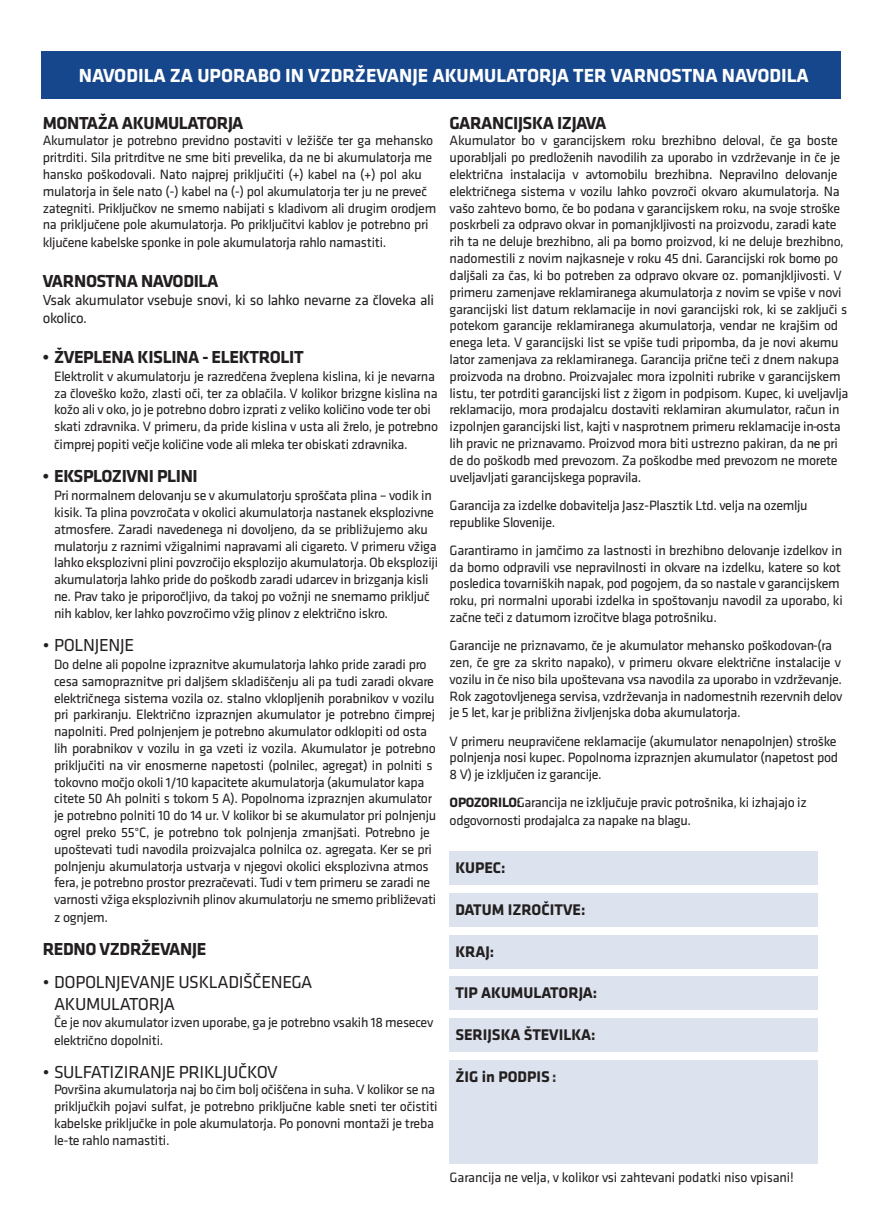
<style>
.page{position:relative;width:879px;height:1227px;background:#fff}
.page>*{position:absolute;margin:0;border:0;box-sizing:border-box;transform-origin:0 0}
.t1{font:700 19.6px "Klavika";color:#fff}
.t2{font:700 18px "Klavika";letter-spacing:-.02em;color:#231f20}
.t3{font:18px/21.6px "Klavika";letter-spacing:-.02em;color:#231f20}
.t4{font:700 16px "Klavika";color:#231f20}
.t5{font:15px/18px "Klavika";letter-spacing:-.02em;color:#231f20}
.t6{font:14px/16.8px "Klavika";letter-spacing:-.02em;color:#231f20}
.s1{font-weight:700}
.s2{color:#383839}
</style>
<div class="page">
<div style="left:41px;top:51px;width:799px;height:48px;background:#16478d"></div>
<div style="left:449px;top:850px;width:368px;height:34px;background:#dce3ee"></div>
<div style="left:449px;top:934px;width:368px;height:34px;background:#dce3ee"></div>
<div style="left:449px;top:892px;width:368px;height:34px;background:#dce3ee"></div>
<div style="left:449px;top:976px;width:368px;height:34px;background:#dce3ee"></div>
<div style="left:449px;top:1018px;width:368px;height:33px;background:#dce3ee"></div>
<div style="left:449px;top:1059px;width:368px;height:104px;background:#dce3ee"></div>
<h1 class="t1" style="left:79px;top:65px;width:731px">NAVODILA ZA UPORABO IN VZDRŽEVANJE AKUMULATORJA TER VARNOSTNA NAVODILA</h1>
<p class="t2" style="left:449px;top:113px;width:158px">GARANCIJSKA IZJAVA</p>
<p class="t6" style="left:449px;top:133px;width:400px">Akumulator bo v garancijskem roku brezhibno deloval, če ga boste uporabljali po predloženih navodilih za uporabo in vzdrževanje in če je električna instalacija v avtomobilu brezhibna. Nepravilno delovanje električnega sistema v vozilu lahko povzroči okvaro akumulatorja. Na vašo zahtevo bomo, če bo podana v garancijskem roku, na svoje stroške poskrbeli za odpravo okvar in pomanjkljivosti na proizvodu, zaradi k-ate rih ta ne deluje brezhibno, ali pa bomo proizvod, ki ne deluje brezhibno, nadomestili z novim najkasneje v roku 45 dni. Garancijski rok bomo- po daljšali za čas, ki bo potreben za odpravo okvare oz. pomanjkljivosti. V primeru zamenjave reklamiranega akumulatorja z novim se vpiše v novi garancijski list datum reklamacije in novi garancijski rok, ki se zaključi s potekom garancije reklamiranega akumulatorja, vendar ne krajšim od enega leta. V garancijski list se vpiše tudi pripomba, da je novi akum- u lator zamenjava za reklamiranega. Garancija prične teči z dnem nakupa proizvoda na drobno. Proizvajalec mora izpolniti rubrike v garancijskem listu, ter potrditi garancijski list z žigom in podpisom. Kupec, ki uveljavlja reklamacijo, mora prodajalcu dostaviti reklamiran akumulator, račun in izpolnjen garancijski list, kajti v nasprotnem primeru reklamacije in-osta lih pravic ne priznavamo. Proizvod mora biti ustrezno pakiran, da n-e pri de do poškodb med prevozom. Za poškodbe med prevozom ne morete uveljavljati garancijskega popravila.</p>
<p class="t6" style="left:449px;top:497px;width:359px">Garancija za izdelke dobavitelja Jasz-Plasztik Ltd. velja na ozemlju republike Slovenije.</p>
<p class="t6" style="left:449px;top:542px;width:394px">Garantiramo in jamčimo za lastnosti in brezhibno delovanje izdelkov in da bomo odpravili vse nepravilnosti in okvare na izdelku, katere so kot posledica tovarniških napak, pod pogojem, da so nastale v garancijskem roku, pri normalni uporabi izdelka in spoštovanju navodil za uporabo, ki začne teči z datumom izročitve blaga potrošniku.</p>
<p class="t6" style="left:449px;top:637px;width:394px">Garancije ne priznavamo, če je akumulator mehansko poškodovan-(ra zen, če gre za skrito napako), v primeru okvare električne instalacije v vozilu in če niso bila upoštevana vsa navodila za uporabo in vzdrževanje.<br>Rok zagotovljenega servisa, vzdrževanja in nadomestnih rezervnih delov je 5 let, kar je približna življenjska doba akumulatorja.</p>
<p class="t6" style="left:449px;top:732px;width:390px;text-align:justify">V primeru neupravičene reklamacije (akumulator nenapolnjen) stroške polnjenja nosi kupec. Popolnoma izpraznjen akumulator (napetost pod 8 V) je izključen iz garancije.</p>
<p class="t6" style="left:449px;top:793px;width:358px;line-height:18px"><span class="s1">OPOZORILO</span>G<span class="s1">:</span> arancija ne izključuje pravic potrošnika, ki izhajajo iz odgovornosti prodajalca za napake na blagu.</p>
<p class="t2" style="left:43px;top:113px;width:202px">MONTAŽA AKUMULATORJA</p>
<p class="t6" style="left:43px;top:132px;width:395px">Akumulator je potrebno previdno postaviti v ležišče ter ga mehansko pritrditi. Sila pritrditve ne sme biti prevelika, da ne bi akumulatorja me hansko poškodovali. Nato najprej priključiti (+) kabel na (+) pol aku mulatorja in šele nato (-) kabel na (-) pol akumulatorja ter ju ne preveč zategniti. Priključkov ne smemo nabijati s kladivom ali drugim orodjem na priključene pole akumulatorja. Po priključitvi kablov je potrebno pri ključene kabelske sponke in pole akumulatorja rahlo namastiti.</p>
<p class="t2" style="left:43px;top:271px;width:177px">VARNOSTNA NAVODILA</p>
<p class="t5" style="left:43px;top:291px;width:392px">Vsak akumulator vsebuje snovi, ki so lahko nevarne za človeka ali okolico.</p>
<p class="t2" style="left:43px;top:347px;width:262px">• ŽVEPLENA KISLINA - ELEKTROLIT</p>
<p class="t6" style="left:54px;top:368px;width:385px">Elektrolit v akumulatorju je razredčena žveplena kislina, ki je nevarna za človeško kožo, zlasti oči, ter za oblačila. V kolikor brizgne kislina na kožo ali v oko, jo je potrebno dobro izprati z veliko količino vode ter obi skati zdravnika. V primeru, da pride kislina v usta ali žrelo, je potrebno čimprej popiti večje količine vode ali mleka ter obiskati zdravnika.</p>
<p class="t2" style="left:43px;top:466px;width:156px">• EKSPLOZIVNI PLINI</p>
<p class="t6" style="left:54px;top:487px;width:385px">Pri normalnem delovanju se v akumulatorju sproščata plina – vodik in kisik. Ta plina povzročata v okolici akumulatorja nastanek eksplozivne atmosfere. Zaradi navedenega ni dovoljeno, da se približujemo aku mulatorju z raznimi vžigalnimi napravami ali cigareto. V primeru vžiga lahko eksplozivni plini povzročijo eksplozijo akumulatorja. Ob eksploziji akumulatorja lahko pride do poškodb zaradi udarcev in brizganja kisli ne. Prav tako je priporočljivo, da takoj po vožnji ne snemamo priključ nih kablov, ker lahko povzročimo vžig plinov z električno iskro.</p>
<p class="t3" style="left:43px;top:634px;width:93px">• POLNJENJE</p>
<p class="t6" style="left:54px;top:656px;width:383px">Do delne ali popolne izpraznitve akumulatorja lahko pride zaradi pro cesa samopraznitve pri daljšem skladiščenju ali pa tudi zaradi okvare električnega sistema vozila oz. stalno vklopljenih porabnikov v vozilu pri parkiranju. Električno izpraznjen akumulator je potrebno čimprej napolniti. Pred polnjenjem je potrebno akumulator odklopiti od osta lih porabnikov v vozilu in ga vzeti iz vozila. Akumulator je potrebno priključiti na vir enosmerne napetosti (polnilec, agregat) in polniti s tokovno močjo okoli 1/10 kapacitete akumulatorja (akumulator kapa citete 50 Ah polniti s tokom 5 A). Popolnoma izpraznjen akumulator je potrebno polniti 10 do 14 ur. V kolikor bi se akumulator pri polnjenju ogrel preko 55°C, je potrebno tok polnjenja zmanjšati. Potrebno je upoštevati tudi navodila proizvajalca polnilca oz. agregata. Ker se pri polnjenju akumulatorja ustvarja v njegovi okolici eksplozivna atmos fera, je potrebno prostor prezračevati. Tudi v tem primeru se zaradi ne varnosti vžiga eksplozivnih plinov akumulatorju ne smemo približevati z ognjem.</p>
<p class="t2" style="left:43px;top:939px;width:165px">REDNO VZDRŽEVANJE</p>
<p class="t3" style="left:54px;top:971px;width:259px;text-indent:-11px">• DOPOLNJEVANJE USKLADIŠČENEGA<br>AKUMULATORJA</p>
<p class="t6" style="left:54px;top:1012px;width:380px;line-height:18px">Če je nov akumulator izven uporabe, ga je potrebno vsakih 18 mesecev električno dopolniti.</p>
<p class="t3" style="left:43px;top:1060px;width:236px">• SULFATIZIRANJE PRIKLJUČKOV</p>
<p class="t6" style="left:54px;top:1081px;width:385px">Površina akumulatorja naj bo čim bolj očiščena in suha. V kolikor se na priključkih pojavi sulfat, je potrebno priključne kable sneti ter očistiti kabelske priključke in pole akumulatorja. Po ponovni montaži je treba le-te rahlo namastiti.</p>
<p class="t4" style="left:455px;top:859px;width:52px">KUPEC:</p>
<p class="t4" style="left:455px;top:900px;width:131px">DATUM IZROČITVE:</p>
<p class="t4" style="left:455px;top:942px;width:40px">KRAJ:</p>
<p class="t4" style="left:455px;top:983px;width:143px">TIP AKUMULATORJA:</p>
<p class="t4" style="left:455px;top:1025px;width:142px">SERIJSKA ŠTEVILKA:</p>
<p class="t4" style="left:455px;top:1067px;width:102px">ŽIG in PODPIS<span class="s2">:</span></p>
<p class="t6" style="left:449px;top:1168px;width:345px">Garancija ne velja, v kolikor vsi zahtevani podatki niso vpisani!</p>
</div>
